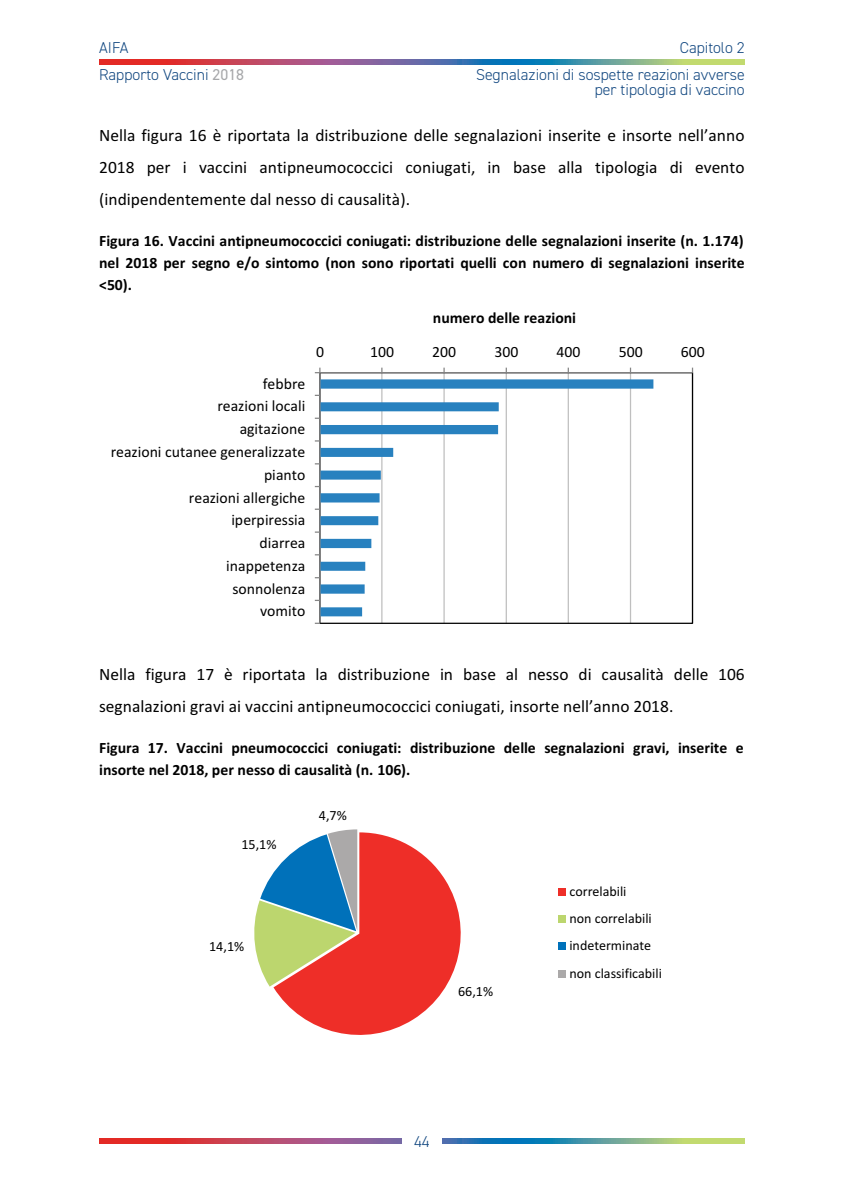
<style>
.page{position:relative;width:844px;height:1191px;background:#fff}
.page>*{position:absolute;margin:0;border:0;box-sizing:border-box;transform-origin:0 0}
.t1{font:17.5px/32px "Calibri";color:#000}
.t2{font:700 15.75px/22.1px "Calibri";color:#000;text-align:justify}
.t3{font:15.75px "Calibri";color:#000}
.t4{font:300 15.75px/27.3px "DIN2014";color:#114780}
.t5{font:14px/27.5px "Calibri";letter-spacing:-.005em;color:#000}
.s1{font-weight:400;color:#a7a8aa}
</style>
<div class="page">
<hr style="left:381px;top:373px;width:1px;height:250px;background:#bfbfbf">
<hr style="left:443px;top:373px;width:1px;height:250px;background:#bfbfbf">
<hr style="left:505px;top:373px;width:2px;height:250px;background:#bfbfbf">
<hr style="left:567px;top:373px;width:1px;height:250px;background:#bfbfbf">
<hr style="left:629px;top:373px;width:2px;height:250px;background:#bfbfbf">
<svg style="left:320px;top:379px;width:333px;height:237px"></svg>
<hr style="left:320px;top:372px;width:372px;height:1px;background:#868686">
<hr style="left:319px;top:373px;width:1px;height:250px;background:#868686">
<svg style="left:273px;top:832px;width:188px;height:203px;fill:#ee2e28"></svg>
<svg style="left:254px;top:829px;width:103px;height:157px"></svg>
<div style="left:558px;top:887px;width:8px;height:8px;background:#ee2e28"></div>
<div style="left:558px;top:915px;width:8px;height:8px;background:#bcd66e"></div>
<div style="left:558px;top:942px;width:8px;height:8px;background:#0071ba"></div>
<div style="left:558px;top:970px;width:8px;height:7px;background:#aba9a9"></div>
<svg style="left:99px;top:1138px;width:645px;height:5px;background:#8e737d"></svg>
<div style="left:402px;top:1131px;width:39px;height:20px;background:#fff"></div>
<svg style="left:99px;top:60px;width:645px;height:4px;background:#8b7280"></svg>
<p class="t4" style="left:99px;top:35px;width:146px">AIFA<br>Rapporto Vaccini <span class="s1">2018</span></p>
<p class="t4" style="left:476px;top:35px;width:270px;line-height:26.8px;text-align:right">Capitolo 2<br>Segnalazioni di sospette reazioni avverse</p>
<p class="t4" style="left:594px;top:78px;width:151px">per tipologia di vaccino</p>
<p class="t1" style="left:99px;top:118px;width:646px;text-indent:604px">’<br>2018 per i vaccini antipneumococcici coniugati, in base alla tipologia di evento (indipendentemente dal nesso di causalità).</p>
<p class="t2" style="left:99px;top:229px;width:646px">Figura 16. Vaccini antipneumococcici coniugati: distribuzione delle segnalazioni inserite (n. 1.174) nel 2018 per segno e/o sintomo (non sono riportati quelli con numero di segnalazioni inserite &lt;50).</p>
<p class="t1" style="left:99px;top:118px;width:398px">Nella figura 16 è riportata la distribuzione delle segna</p>
<p class="t1" style="left:561px;top:118px;width:8px">s</p>
<p class="t1" style="left:635px;top:118px;width:8px">s</p>
<p class="t2" style="left:433px;top:306px;width:144px">numero delle reazioni</p>
<p class="t3" style="left:263px;top:372px;width:44px">febbre</p>
<p class="t3" style="left:217px;top:395px;width:89px">reazioni locali</p>
<p class="t3" style="left:239px;top:418px;width:67px">agitazione</p>
<p class="t3" style="left:111px;top:441px;width:196px">reazioni cutanee generalizzate</p>
<p class="t3" style="left:264px;top:463px;width:43px">pianto</p>
<p class="t3" style="left:189px;top:486px;width:118px">reazioni allergiche</p>
<p class="t3" style="left:231px;top:509px;width:75px">iperpiressia</p>
<p class="t3" style="left:259px;top:532px;width:47px">diarrea</p>
<p class="t3" style="left:226px;top:555px;width:80px">inappetenza</p>
<p class="t3" style="left:232px;top:577px;width:74px">sonnolenza</p>
<p class="t3" style="left:260px;top:600px;width:47px">vomito</p>
<p class="t3" style="left:316px;top:340px;width:9px">0</p>
<p class="t3" style="left:370px;top:340px;width:25px">100</p>
<p class="t3" style="left:432px;top:340px;width:25px">200</p>
<p class="t3" style="left:494px;top:340px;width:25px">300</p>
<p class="t3" style="left:556px;top:340px;width:25px">400</p>
<p class="t3" style="left:618px;top:340px;width:25px">500</p>
<p class="t3" style="left:680px;top:340px;width:25px">600</p>
<p class="t1" style="left:99px;top:657px;width:647px">Nella figura 17 è riportata la distribuzione in base al nesso di causalità delle 106 segnalazioni gravi ai vaccini antipneumococcici coniugati, s</p>
<p class="t1" style="left:589px;top:690px;width:6px">’</p>
<p class="t1" style="left:633px;top:690px;width:41px">2018.</p>
<p class="t2" style="left:99px;top:736px;width:645px">Figura 17. Vaccini pneumococcici coniugati: distribuzione delle segnalazioni gravi, inserite e insorte nel 2018, per nesso di causalità (n. 106).</p>
<p class="t5" style="left:241px;top:830px;width:37px">15,1%</p>
<p class="t5" style="left:209px;top:932px;width:37px">14,1%</p>
<p class="t5" style="left:319px;top:801px;width:29px">4,7%</p>
<p class="t5" style="left:458px;top:977px;width:37px">66,1%</p>
<p class="t4" style="left:414px;top:1129px;width:17px">44</p>
<p class="t5" style="left:569px;top:877px;width:94px">correlabili<br>non correlabili indeterminate non classificabili</p>
</div>
